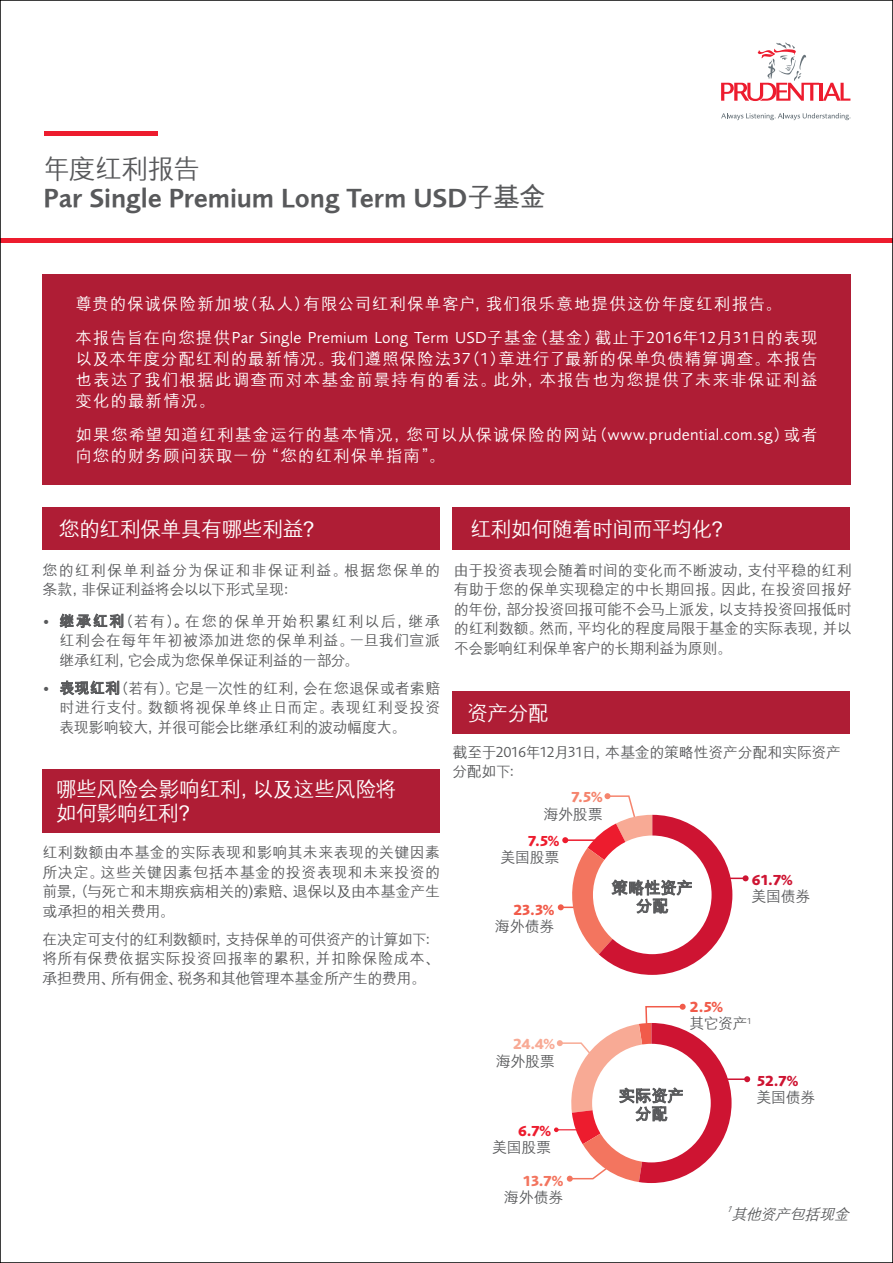
<style>
.page{position:relative;width:893px;height:1263px;background:#fff}
.page>*{position:absolute;margin:0;border:0;box-sizing:border-box;transform-origin:0 0}
.t1{font:600 27px "Pru Sans Normal";letter-spacing:-.005em;color:#58595b}
.t2{font:500 27px "M Hei GB";letter-spacing:-.045em;color:#58595b}
.t3{font:500 21px/24px "M Hei GB";letter-spacing:-.03em;color:#fff}
.t4{font:500 16.5px/21px "M Hei GB";letter-spacing:.065em;color:#fff;text-align:justify}
.t5{font:16.5px "Pru Sans";letter-spacing:.015em;color:#fff}
.t6{font:700 16.5px/18px "M Hei GB";letter-spacing:-.01em;color:#58595b;text-align:center}
.t7{font:500 15px/19.5px "M Hei GB";letter-spacing:-.01em;color:#58595b;text-align:justify}
.t8{font:500 15px/19.5px "M Hei GB";letter-spacing:.06em;color:#58595b}
.t9{font:700 15px "Pru Sans";color:#ce1432}
.t10{font:700 15px "Pru Sans";color:#f15b4a}
.t11{font:700 15px "Pru Sans";color:#ed1c2e}
.t12{font:italic 500 15px "M Hei GB";color:#58595b}
.t13{font:700 15px "Pru Sans";color:#f3755f}
.t14{font:700 15px "Pru Sans";color:#f8aa95}
.t15{font:700 15px "Pru Sans";color:#f5846d}
.t16{font:italic 8.7px "Pru Sans";color:#58595b}
.s1{font-family:"M Hei GB";font-weight:700}
.s2{font-family:"M Hei GB";font-weight:500}
.s3{font-family:"Pru Sans";font-weight:400}
.s4{font-weight:700}
</style>
<div class="page">
<div style="left:453px;top:691px;width:397px;height:42px;background:#af1d35"></div>
<div style="left:44px;top:131px;width:114px;height:5px;background:#ed1c2e"></div>
<svg style="left:721px;top:43px;width:129px;height:58px"></svg>
<svg style="left:721px;top:113px;width:129px;height:7px"></svg>
<hr style="left:0;top:239px;width:893px;height:4px;background:#ed1c2e">
<hr style="left:713px;top:1078px;width:34px;height:2px;background:#ce1432">
<svg style="left:744px;top:1076px;width:6px;height:6px"></svg>
<hr style="left:721px;top:877px;width:25px;height:2px;background:#ce1432">
<svg style="left:743px;top:875px;width:6px;height:6px"></svg>
<div style="left:453px;top:507px;width:397px;height:42px;background:#af1d35"></div>
<div style="left:43px;top:274px;width:807px;height:211px;background:#af1d35"></div>
<div style="left:43px;top:507px;width:397px;height:42px;background:#af1d35"></div>
<svg style="left:60px;top:614px;width:63px;height:14px"></svg>
<svg style="left:60px;top:681px;width:59px;height:14px"></svg>
<div style="left:43px;top:769px;width:397px;height:64px;background:#af1d35"></div>
<svg style="left:558px;top:793px;width:174px;height:182px"></svg>
<svg style="left:554px;top:1004px;width:178px;height:179px"></svg>
<h1 class="t2" style="left:44px;top:155px;width:158px">年度红利报告</h1>
<h1 class="t1" style="left:44px;top:183px;width:504px">Par Single Premium Long Term USD<span class="s1">子基金</span></h1>
<p class="t4" style="left:76px;top:293px;width:708px">尊贵的保诚保险新加坡（私人）有限公司红利保单客户，我们很乐意地提供这份年度红利报告。</p>
<p class="t5" style="left:76px;top:328px;width:743px"><span class="s2">本报告旨在向您提供</span>Par Single Premium Long Term USD<span class="s2">子基金（基金）截止于</span>2016<span class="s2">年</span>12<span class="s2">月</span>31<span class="s2">日的表现</span></p>
<p class="t4" style="left:75px;top:348px;width:744px">以及本年度分配红利的最新情况。我们遵照保险法<span class="s3">37</span>（<span class="s3">1</span>）章进行了最新的保单负债精算调查。本报告也表达了我们根据此调查而对本基金前景持有的看法。此外，本报告也为您提供了未来非保证利益变化的最新情况。</p>
<p class="t4" style="left:75px;top:424px;width:744px">如果您希望知道红利基金运行的基本情况，您可以从保诚保险的网站（<span class="s3">www.prudential.com.sg</span>）或者向您的财务顾问获取一份“您的红利保单指南”。</p>
<h2 class="t3" style="left:59px;top:517px;width:267px">您的红利保单具有哪些利益？</h2>
<h2 class="t3" style="left:470px;top:517px;width:264px">红利如何随着时间而平均化？</h2>
<p class="t8" style="left:43px;top:561px;width:399px">您的红利保单利益分为保证和非保证利益。根据您保单的条款，非保证利益将会以以下形式呈现：</p>
<p class="t7" style="left:60px;top:611px;width:382px;text-indent:-17px"><span class="s3">•</span> <span class="s4">继承红利</span>（若有）<span class="s4">。</span>在您的保单开始积累红利以后，继承红利会在每年年初被添加进您的保单利益。一旦我们宣派继承红利，它会成为您保单保证利益的一部分。</p>
<p class="t7" style="left:60px;top:678px;width:382px;text-indent:-17px"><span class="s3">•</span> <span class="s4">表现红利</span>（若有）。它是一次性的红利，会在您退保或者索赔时进行支付。数额将视保单终止日而定。表现红利受投资表现影响较大，并很可能会比继承红利的波动幅度大。</p>
<h2 class="t3" style="left:56px;top:777px;width:342px">哪些风险会影响红利，以及这些风险将如何影响红利？</h2>
<p class="t7" style="left:43px;top:843px;width:399px">红利数额由本基金的实际表现和影响其未来表现的关键因素所决定。这些关键因素包括本基金的投资表现和未来投资的前景，（与死亡和末期疾病相关的)索赔、退保以及由本基金产生或承担的相关费用。</p>
<p class="t7" style="left:43px;top:929px;width:399px">在决定可支付的红利数额时，支持保单的可供资产的计算如下：将所有保费依据实际投资回报率的累积，并扣除保险成本、承担费用、所有佣金、税务和其他管理本基金所产生的费用。</p>
<p class="t7" style="left:454px;top:561px;width:399px">由于投资表现会随着时间的变化而不断波动，支付平稳的红利有助于您的保单实现稳定的中长期回报。因此，在投资回报好的年份，部分投资回报可能不会马上派发，以支持投资回报低时的红利数额。然而，平均化的程度局限于基金的实际表现，并以不会影响红利保单客户的长期利益为原则。</p>
<h2 class="t3" style="left:467px;top:701px;width:83px">资产分配</h2>
<p class="t7" style="left:452px;top:742px;width:390px">截至于<span class="s3">2016</span>年<span class="s3">12</span>月<span class="s3">31</span>日，本基金的策略性资产分配和实际资产分配如下：</p>
<p class="t15" style="left:571px;top:789px;width:33px">7.5%</p>
<p class="t7" style="left:543px;top:804px;width:61px">海外股票</p>
<p class="t11" style="left:528px;top:832px;width:33px">7.5%</p>
<p class="t7" style="left:500px;top:848px;width:61px">美国股票</p>
<p class="t10" style="left:513px;top:901px;width:43px">23.3%</p>
<p class="t7" style="left:495px;top:916px;width:61px">海外债券</p>
<p class="t6" style="left:611px;top:879px;width:83px">策略性资产分配</p>
<p class="t9" style="left:752px;top:871px;width:43px">61.7%</p>
<p class="t7" style="left:752px;top:886px;width:60px">美国债券</p>
<p class="t14" style="left:513px;top:1035px;width:44px">24.4%</p>
<p class="t7" style="left:496px;top:1051px;width:61px">海外股票</p>
<p class="t11" style="left:518px;top:1122px;width:35px">6.7%</p>
<p class="t7" style="left:492px;top:1138px;width:61px">美国股票</p>
<p class="t13" style="left:522px;top:1172px;width:42px">13.7%</p>
<p class="t7" style="left:504px;top:1188px;width:61px">海外债券</p>
<p class="t10" style="left:690px;top:998px;width:35px">2.5%</p>
<p class="t7" style="left:690px;top:1013px;width:63px">其它资产<sup>1</sup></p>
<p class="t6" style="left:619px;top:1087px;width:67px">实际资产分配</p>
<p class="t9" style="left:756px;top:1072px;width:43px">52.7%</p>
<p class="t7" style="left:756px;top:1088px;width:60px">美国债券</p>
<p class="t16" style="left:727px;top:1204px;width:9px">1</p>
<p class="t12" style="left:731px;top:1207px;width:123px">其他资产包括现金</p>
</div>
